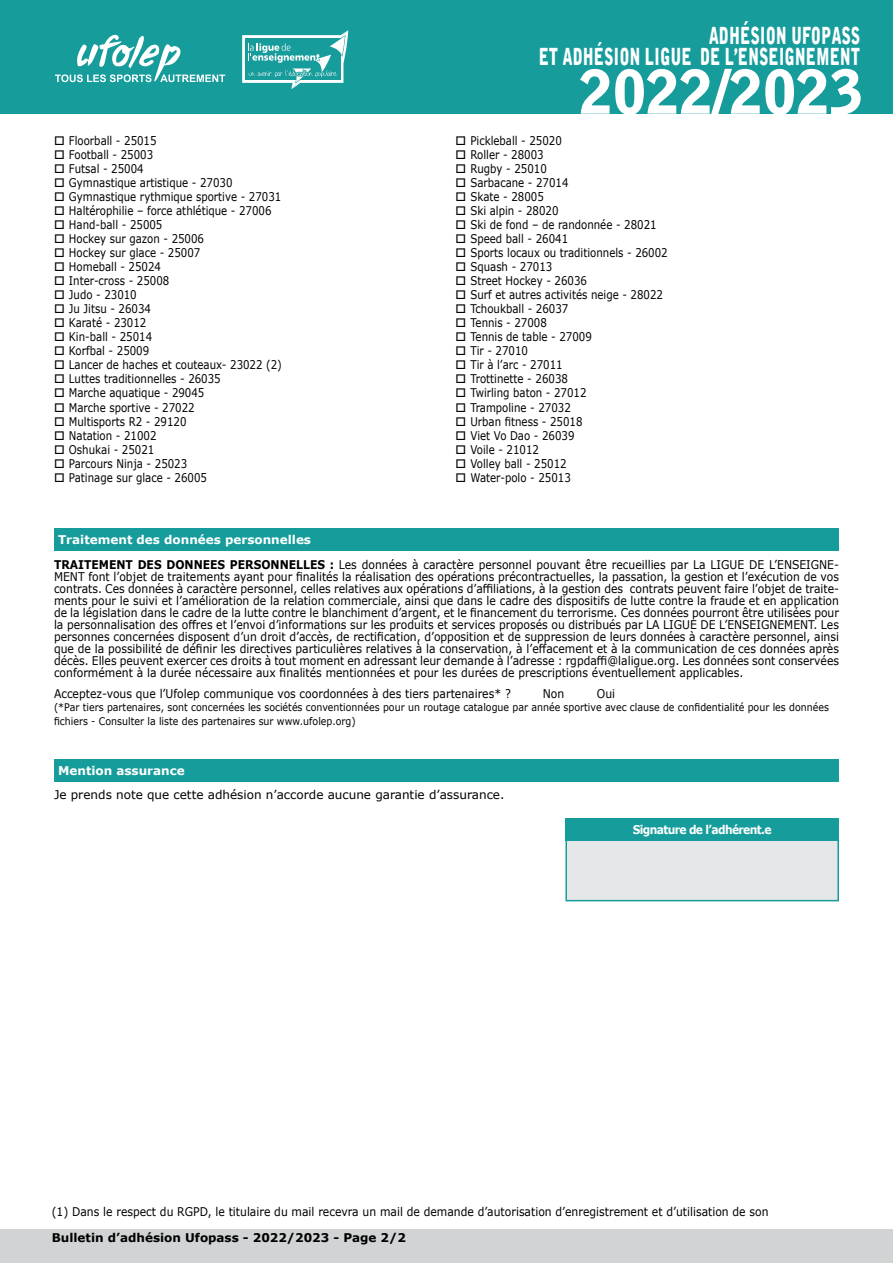
<style>
.page{position:relative;width:893px;height:1263px;background:#fff}
.page>*{position:absolute;margin:0;border:0;box-sizing:border-box;transform-origin:0 0}
.t1{font:60px "Alpha Ligue";color:#fff}
.t2{font:23.4px/21px "Alpha Ligue";color:#fff;text-align:right;scale:.65 1}
.t3{font:12px/12px "Verdana";color:#000;scale:.9 1}
.t4{font:12px "Verdana";color:#000;scale:.85 1}
.t5{font:12px "Verdana";color:#000}
.t6{font:700 12px "Verdana";color:#000}
.t7{font:700 12px "Verdana";letter-spacing:-.06em;color:#fff;scale:.9 1}
.t8{font:700 12px "Verdana";color:#fff}
.t9{font:10.5px/13.5px "Verdana";color:#000;scale:.9 1}
.s1{font-weight:700;color:#fff}
.s2{font-weight:700}
</style>
<div class="page">
<div style="left:0;top:1229px;width:892px;height:34px;background:#d1d3d4"></div>
<div style="left:54px;top:528px;width:785px;height:23px;background:#159c9b"></div>
<div style="left:54px;top:760px;width:785px;height:22px;background:#159c9b"></div>
<div style="left:565px;top:819px;width:274px;height:82px;background:#e6e7e8;border:2px solid #159c9b"></div>
<div style="left:565px;top:819px;width:274px;height:22px;background:#159c9b"></div>
<div style="left:0;top:0;width:893px;height:113px;background:#159c9b"></div>
<svg style="left:55px;top:34px;width:170px;height:48px"></svg>
<svg style="left:242px;top:30px;width:106px;height:59px"></svg>
<h2 class="t2" style="left:539px;top:25px;width:496px">ADHÉSION UFOPASS<br>ET ADHÉSION LIGUE DE L’ENSEIGNEMENT</h2>
<p class="t4" style="left:54px;top:132px;width:122px">□ Floorball - 25015</p>
<p class="t4" style="left:54px;top:146px;width:118px">□ Football - 25003</p>
<p class="t4" style="left:54px;top:160px;width:107px">□ Futsal - 25004</p>
<p class="t4" style="left:54px;top:174px;width:212px">□ Gymnastique artistique - 27030</p>
<p class="t4" style="left:54px;top:188px;width:269px">□ Gymnastique rythmique sportive - 27031</p>
<p class="t4" style="left:54px;top:202px;width:257px">□ Haltérophilie – force athlétique - 27006</p>
<p class="t4" style="left:54px;top:217px;width:129px">□ Hand-ball - 25005</p>
<p class="t4" style="left:54px;top:231px;width:178px">□ Hockey sur gazon - 25006</p>
<p class="t4" style="left:54px;top:245px;width:174px">□ Hockey sur glace - 25007</p>
<p class="t4" style="left:54px;top:259px;width:127px">□ Homeball - 25024</p>
<p class="t4" style="left:54px;top:273px;width:137px">□ Inter-cross - 25008</p>
<p class="t4" style="left:54px;top:287px;width:99px">□ Judo - 23010</p>
<p class="t4" style="left:54px;top:301px;width:116px">□ Ju Jitsu - 26034</p>
<p class="t4" style="left:54px;top:315px;width:110px">□ Karaté - 23012</p>
<p class="t4" style="left:54px;top:329px;width:117px">□ Kin-ball - 25014</p>
<p class="t4" style="left:54px;top:343px;width:114px">□ Korfbal - 25009</p>
<p class="t4" style="left:54px;top:357px;width:270px">□ Lancer de haches et couteaux- 23022 (2)</p>
<p class="t4" style="left:54px;top:371px;width:198px">□ Luttes traditionnelles - 26035</p>
<p class="t4" style="left:54px;top:385px;width:178px">□ Marche aquatique - 29045</p>
<p class="t4" style="left:54px;top:399px;width:167px">□ Marche sportive - 27022</p>
<p class="t4" style="left:54px;top:413px;width:157px">□ Multisports R2 - 29120</p>
<p class="t4" style="left:54px;top:427px;width:122px">□ Natation - 21002</p>
<p class="t4" style="left:54px;top:441px;width:120px">□ Oshukai - 25021</p>
<p class="t4" style="left:54px;top:455px;width:158px">□ Parcours Ninja - 25023</p>
<p class="t4" style="left:54px;top:469px;width:181px">□ Patinage sur glace - 26005</p>
<h1 class="t1" style="left:580px;top:55px;width:285px">2022/2023</h1>
<p class="t4" style="left:455px;top:132px;width:127px">□ Pickleball - 25020</p>
<p class="t4" style="left:455px;top:146px;width:105px">□ Roller - 28003</p>
<p class="t4" style="left:455px;top:160px;width:109px">□ Rugby - 25010</p>
<p class="t4" style="left:455px;top:174px;width:135px">□ Sarbacane - 27014</p>
<p class="t4" style="left:455px;top:188px;width:105px">□ Skate - 28005</p>
<p class="t4" style="left:455px;top:202px;width:123px">□ Ski alpin - 28020</p>
<p class="t4" style="left:455px;top:217px;width:238px">□ Ski de fond – de randonnée - 28021</p>
<p class="t4" style="left:455px;top:231px;width:134px">□ Speed ball - 26041</p>
<p class="t4" style="left:455px;top:245px;width:251px">□ Sports locaux ou traditionnels - 26002</p>
<p class="t4" style="left:455px;top:259px;width:115px">□ Squash - 27013</p>
<p class="t4" style="left:455px;top:273px;width:156px">□ Street Hockey - 26036</p>
<p class="t4" style="left:455px;top:287px;width:246px">□ Surf et autres activités neige - 28022</p>
<p class="t4" style="left:455px;top:301px;width:134px">□ Tchoukball - 26037</p>
<p class="t4" style="left:455px;top:315px;width:109px">□ Tennis - 27008</p>
<p class="t4" style="left:455px;top:329px;width:162px">□ Tennis de table - 27009</p>
<p class="t4" style="left:455px;top:343px;width:87px">□ Tir - 27010</p>
<p class="t4" style="left:455px;top:357px;width:128px">□ Tir à l’arc - 27011</p>
<p class="t4" style="left:455px;top:371px;width:134px">□ Trottinette - 26038</p>
<p class="t4" style="left:455px;top:385px;width:156px">□ Twirling baton - 27012</p>
<p class="t4" style="left:455px;top:399px;width:137px">□ Trampoline - 27032</p>
<p class="t4" style="left:455px;top:413px;width:151px">□ Urban fitness - 25018</p>
<p class="t4" style="left:455px;top:427px;width:142px">□ Viet Vo Dao - 26039</p>
<p class="t4" style="left:455px;top:441px;width:100px">□ Voile - 21012</p>
<p class="t4" style="left:455px;top:455px;width:132px">□ Volley ball - 25012</p>
<p class="t4" style="left:455px;top:469px;width:137px">□ Water-polo - 25013</p>
<p class="t3" style="left:54px;top:527px;width:874px;line-height:24.6px;text-indent:4px"><span class="s1">Traitement des données personnelles<br></span><span class="s2">TRAITEMENT DES DONNEES PERSONNELLES :</span> Les données à caractère personnel pouvant être recueillies par La LIGUE DE L’ENSEIGNE-</p>
<p class="t3" style="left:54px;top:570px;width:874px;text-align:justify">MENT font l’objet de traitements ayant pour finalités la réalisation des opérations précontractuelles, la passation, la gestion et l’exécution de vos contrats. Ces données à caractère personnel, celles relatives aux opérations d’affiliations, à la gestion des contrats peuvent faire l’objet de traite&shy;ments pour le suivi et l’amélioration de la relation commerciale, ainsi que dans le cadre des dispositifs de lutte contre la fraude et en application de la législation dans le cadre de la lutte contre le blanchiment d’argent, et le financement du terrorisme. Ces données pourront être utilisées pour la personnalisation des offres et l’envoi d’informations sur les produits et services proposés ou distribués par LA LIGUE DE L’ENSEIGNEMENT. Les personnes concernées disposent d’un droit d’accès, de rectification, d’opposition et de suppression de leurs données à caractère personnel, ainsi que de la possibilité de définir les directives particulières relatives à la conservation, à l’effacement et à la communication de ces données après décès. Elles peuvent exercer ces droits à tout moment en adressant leur demande à l’adresse : rgpdaffi@laligue.org. Les données sont conservées conformément à la durée nécessaire aux finalités mentionnées et pour les durées de prescriptions éventuellement applicables.</p>
<p class="t3" style="left:54px;top:687px;width:509px">Acceptez-vous que l’Ufolep communique vos coordonnées à des tiers partenaires* ?</p>
<p class="t3" style="left:543px;top:687px;width:25px">Non</p>
<p class="t3" style="left:597px;top:687px;width:22px">Oui</p>
<p class="t9" style="left:54px;top:701px;width:863px">(*Par tiers partenaires, sont concernées les sociétés conventionnées pour un routage catalogue par année sportive avec clause de confidentialité pour les données fichiers - Consulter la liste des partenaires sur www.ufolep.org)</p>
<p class="t8" style="left:58px;top:763px;width:128px">Mention assurance</p>
<p class="t5" style="left:54px;top:786px;width:452px">Je prends note que cette adhésion n’accorde aucune garantie d’assurance.</p>
<p class="t7" style="left:633px;top:821px;width:156px">Signature de l’adhérent.e</p>
<p class="t3" style="left:52px;top:1205px;width:798px">(1) Dans le respect du RGPD, le titulaire du mail recevra un mail de demande d’autorisation d’enregistrement et d’utilisation de son</p>
<p class="t6" style="left:52px;top:1229px;width:356px">Bulletin d’adhésion Ufopass - 2022/2023 - Page 2/2</p>
</div>
